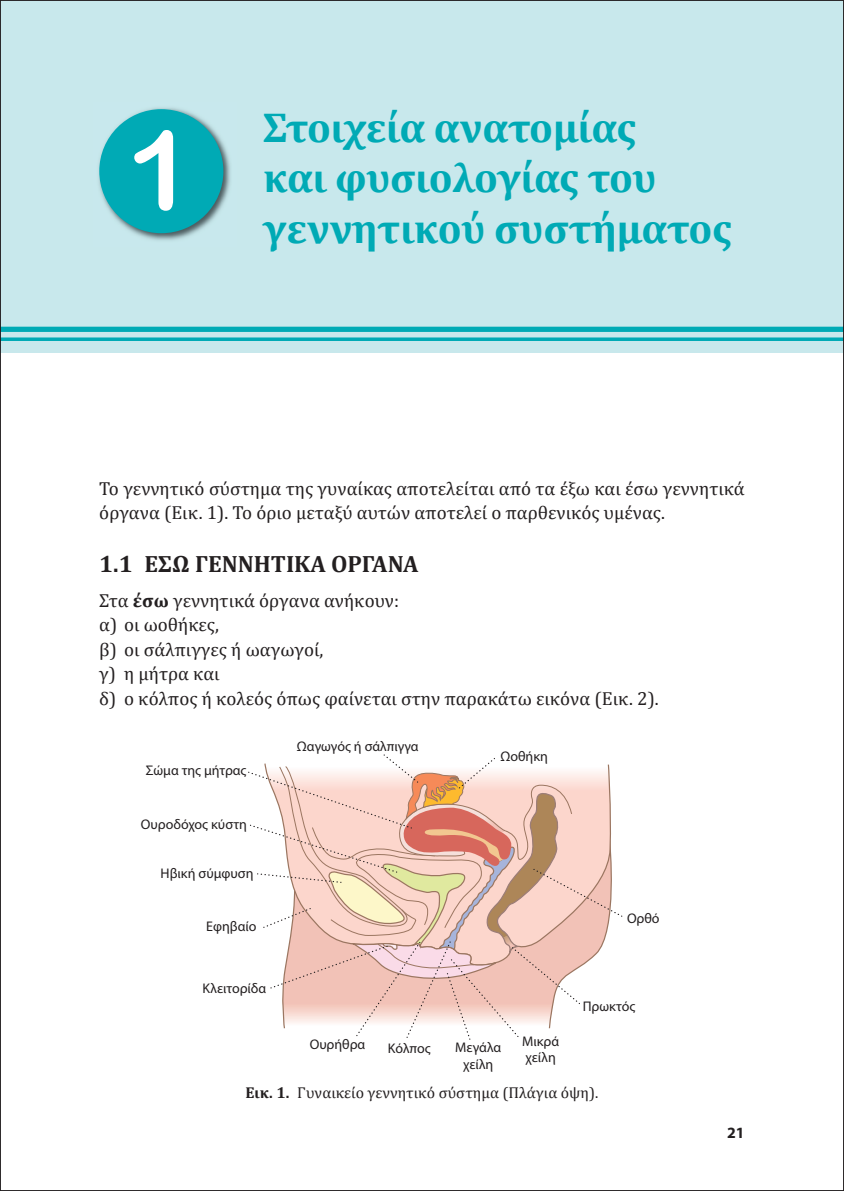
<style>
.page{position:relative;width:844px;height:1191px;background:#fff}
.page>*{position:absolute;margin:0;border:0;box-sizing:border-box;transform-origin:0 0}
.t1{font:110.25px "Arial Rounded MT Bold";color:#fff}
.t2{font:700 42px/50.4px "Cambria";letter-spacing:-.01em;color:#00aab5}
.t3{font:700 23.62px "Cambria";color:#231f20}
.t4{font:18.9px/24.5px "Cambria";color:#231f20}
.t5{font:15.75px "Cambria";color:#231f20}
.t6{font:700 15.75px "Myriad Pro";color:#231f20}
.t7{font:14px/16.8px "Myriad Pro";color:#231f20;text-align:center}
.s1{font-weight:700}
</style>
<div class="page">
<div style="left:0;top:0;width:843px;height:352px;background:#c8e8ec"></div>
<img style="left:99px;top:108px;width:131px;height:132px">
<div style="left:99px;top:109px;width:124px;height:124px;background:#00aab5;border-radius:50%"></div>
<div style="left:0;top:327px;width:843px;height:5px;background:#00aab5"></div>
<svg style="left:2px;top:337px;width:839px;height:4px;background:#18b1bb"></svg>
<svg style="left:248px;top:754px;width:374px;height:286px"></svg>
<h1 class="t1" style="left:127px;top:105px;width:67px">1</h1>
<h2 class="t2" style="left:263px;top:101px;width:470px">Στοιχεία ανατομίας<br>και φυσιολογίας του γεννητικού συστήματος</h2>
<p class="t4" style="left:99px;top:475px;width:646px">Το γεννητικό σύστημα της γυναίκας αποτελείται από τα έξω και έσω γεννητικά όργανα (Εικ. 1). Το όριο μεταξύ αυτών αποτελεί ο παρθενικός υμένας.</p>
<p class="t3" style="left:99px;top:550px;width:321px">1.1 ΕΣΩ ΓΕΝΝΗΤΙΚΑ ΟΡΓΑΝΑ</p>
<p class="t4" style="left:99px;top:588px;width:561px">Στα <span class="s1">έσω</span> γεννητικά όργανα ανήκουν:<br>α) οι ωοθήκες,<br>β) οι σάλπιγγες ή ωαγωγοί,<br>γ) η μήτρα και<br>δ) ο κόλπος ή κολεός όπως φαίνεται στην παρακάτω εικόνα (Εικ. 2).</p>
<p class="t7" style="left:146px;top:763px;width:102px">Σώμα της μήτρας</p>
<p class="t7" style="left:141px;top:816px;width:108px">Ουροδόχος κύστη</p>
<p class="t7" style="left:161px;top:865px;width:94px">Ηβική σύμφυση</p>
<p class="t7" style="left:206px;top:919px;width:52px">Εφηβαίο</p>
<p class="t7" style="left:202px;top:981px;width:65px">Κλειτορίδα</p>
<p class="t7" style="left:297px;top:739px;width:123px">Ωαγωγός ή σάλπιγγα</p>
<p class="t7" style="left:500px;top:749px;width:49px">Ωοθήκη</p>
<p class="t7" style="left:627px;top:911px;width:34px">Ορθό</p>
<p class="t7" style="left:309px;top:1036px;width:57px">Ουρήθρα</p>
<p class="t7" style="left:388px;top:1040px;width:44px">Κόλπος</p>
<p class="t7" style="left:455px;top:1040px;width:48px">Μεγάλα χείλη</p>
<p class="t7" style="left:522px;top:1033px;width:38px;text-align:left">Μικρά χείλη</p>
<p class="t7" style="left:582px;top:998px;width:54px">Πρωκτός</p>
<p class="t5" style="left:245px;top:1082px;width:354px"><span class="s1">Εικ. 1.</span> Γυναικείο γεννητικό σύστημα (Πλάγια όψη).</p>
<p class="t6" style="left:726px;top:1126px;width:19px">21</p>
</div>
